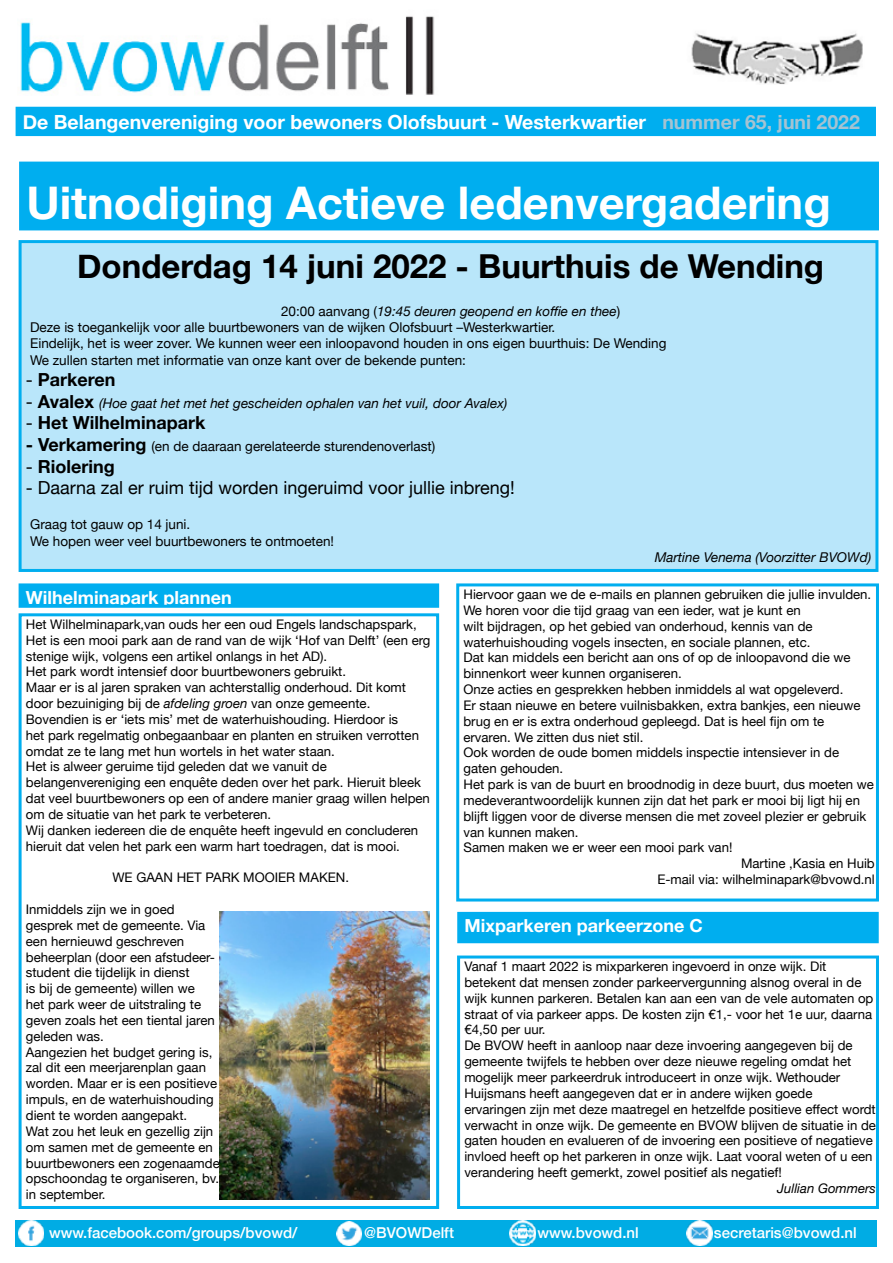
<style>
.page{position:relative;width:893px;height:1263px;background:#fff}
.page>*{position:absolute;margin:0;border:0;box-sizing:border-box;transform-origin:0 0}
.t1{font:700 45px "Helvetica Neue";color:#fff}
.t2{font:700 33px "Helvetica Neue";color:#000}
.t3{font:700 19.5px "Helvetica Neue";color:#fff}
.t4{font:18px "Helvetica Neue";color:#000}
.t5{font:700 18px "Helvetica Neue";color:#fff}
.t6{font:700 18px "Helvetica Neue";color:#000}
.t7{font:500 15px "Helvetica Neue";color:#fff}
.t8{font:13.5px/16.2px "Helvetica Neue";color:#000}
.t9{font:italic 13.5px "Helvetica Neue";color:#000}
.t10{font:13.2px/15.9px "Helvetica Neue";color:#000}
.t11{font:italic 13.2px "Helvetica Neue";color:#000}
.s1{color:#a5c3d2}
.s2{font-style:italic}
.s3{font-weight:400}
.s4{font-style:normal;font-size:18px}
.s5{font-weight:700;font-style:normal;font-size:18px}
.s6{font-weight:700;font-size:18px}
</style>
<div class="page">
<div style="left:16px;top:1220px;width:861px;height:26px;background:#00ace4"></div>
<svg style="left:25px;top:1245px;width:13px;height:1px"></svg>
<img style="left:18px;top:1220px;width:25px;height:25px">
<svg style="left:336px;top:1228px;width:26px;height:12px"></svg>
<img style="left:337px;top:1221px;width:24px;height:25px">
<img style="left:509px;top:1220px;width:27px;height:25px">
<svg style="left:686px;top:1227px;width:27px;height:12px"></svg>
<img style="left:687px;top:1220px;width:25px;height:26px">
<div style="left:17px;top:108px;width:857px;height:27px;background:#00aeef"></div>
<div style="left:16px;top:107px;width:860px;height:29px;border:3px solid #00aef0"></div>
<img style="left:20px;top:16px;width:414px;height:79px">
<img style="left:691px;top:33px;width:172px;height:52px">
<div style="left:20px;top:242px;width:857px;height:328px;background:#b9e6fa"></div>
<div style="left:19px;top:240px;width:859px;height:332px;border:3px solid #00aeef"></div>
<div style="left:21px;top:163px;width:856px;height:66px;background:#00aeef"></div>
<div style="left:19px;top:162px;width:860px;height:68px;border:3px solid #00aef0"></div>
<div style="left:457px;top:955px;width:422px;height:254px;border:3px solid #00aeef"></div>
<div style="left:459px;top:913px;width:418px;height:29px;background:#00aeef"></div>
<div style="left:457px;top:912px;width:422px;height:31px;border:3px solid #00aef0"></div>
<div style="left:456px;top:583px;width:423px;height:318px;border:3px solid #00aeef"></div>
<div style="left:20px;top:585px;width:418px;height:21px;background:#00aeef"></div>
<div style="left:19px;top:583px;width:420px;height:25px;border:3px solid #00aef0"></div>
<div style="left:19px;top:613px;width:420px;height:596px;border:3px solid #00aeef"></div>
<img style="left:220px;top:912px;width:210px;height:287px">
<h3 class="t3" style="left:23px;top:106px;width:839px">De Belangenvereniging voor bewoners Olofsbuurt - Westerkwartier <span class="s1">nummer 65, juni 2022</span></h3>
<h1 class="t1" style="left:26px;top:168px;width:806px">Uitnodiging Actieve ledenvergadering</h1>
<h2 class="t2" style="left:77px;top:241px;width:748px">Donderdag 14 juni 2022 - Buurthuis de Wending</h2>
<p class="t8" style="left:30px;top:304px;width:638px;text-indent:251px">20:00 aanvang (<span class="s2">19:45 deuren geopend en koffie en thee</span>)<br>Deze is toegankelijk voor alle buurtbewoners van de wijken Olofsbuurt –Westerkwartier.<br>Eindelijk, het is weer zover. We kunnen weer een inloopavond houden in ons eigen buurthuis: De Wending We zullen starten met informatie van onze kant over de bekende punten:</p>
<h3 class="t6" style="left:26px;top:366px;width:91px"><span class="s3">-</span> Parkeren</h3>
<p class="t9" style="left:26px;top:393px;width:483px"><span class="s4">-</span> <span class="s5">Avalex</span> (Hoe gaat het met het gescheiden ophalen van het vuil, door Avalex)</p>
<h3 class="t6" style="left:26px;top:409px;width:181px"><span class="s3">-</span> Het Wilhelminapark</h3>
<p class="t8" style="left:26px;top:439px;width:411px"><span class="s6">- Verkamering</span> (en de daaraan gerelateerde sturendenoverlast)</p>
<h3 class="t6" style="left:26px;top:452px;width:90px"><span class="s3">-</span> Riolering</h3>
<h3 class="t4" style="left:26px;top:475px;width:491px">- Daarna zal er ruim tijd worden ingeruimd voor jullie inbreng!</h3>
<p class="t8" style="left:30px;top:517px;width:306px">Graag tot gauw op 14 juni.<br>We hopen weer veel buurtbewoners te ontmoeten!</p>
<p class="t9" style="left:655px;top:547px;width:218px">Martine Venema (Voorzitter BVOWd)</p>
<h3 class="t5" style="left:26px;top:583px;width:207px">Wilhelminapark plannen</h3>
<p class="t10" style="left:26px;top:617px;width:406px">Het Wilhelminapark,van ouds her een oud Engels landschapspark, Het is een mooi park aan de rand van de wijk ‘Hof van Delft’ (een erg stenige wijk, volgens een artikel onlangs in het AD).<br>Het park wordt intensief door buurtbewoners gebruikt.<br>Maar er is al jaren spraken van achterstallig onderhoud. Dit komt door bezuiniging bij de <span class="s2">afdeling groen</span> van onze gemeente.<br>Bovendien is er ‘iets mis’ met de waterhuishouding. Hierdoor is<br>het park regelmatig onbegaanbaar en planten en struiken verrotten omdat ze te lang met hun wortels in het water staan.<br>Het is alweer geruime tijd geleden dat we vanuit de belangenvereniging een enquête deden over het park. Hieruit bleek dat veel buurtbewoners op een of andere manier graag willen helpen om de situatie van het park te verbeteren.<br>Wij danken iedereen die de enquête heeft ingevuld en concluderen hieruit dat velen het park een warm hart toedragen, dat is mooi.</p>
<p class="t10" style="left:112px;top:870px;width:238px">WE GAAN HET PARK MOOIER MAKEN.</p>
<p class="t10" style="left:26px;top:902px;width:195px">Inmiddels zijn we in goed gesprek met de gemeente. Via een hernieuwd geschreven beheerplan (door een afstudeer&shy;student die tijdelijk in dienst<br>is bij de gemeente) willen we<br>het park weer de uitstraling te geven zoals het een tiental jaren geleden was.<br>Aangezien het budget gering is, zal dit een meerjarenplan gaan worden. Maar er is een positieve impuls, en de waterhuishouding dient te worden aangepakt.<br>Wat zou het leuk en gezellig zijn om samen met de gemeente en buurtbewoners een zogenaamde opschoondag te organiseren, bv. in september.</p>
<p class="t10" style="left:463px;top:587px;width:409px">Hiervoor gaan we de e-mails en plannen gebruiken die jullie invulden.</p>
<p class="t10" style="left:463px;top:603px;width:339px">We horen voor die tijd graag van een ieder, wat je kunt en</p>
<p class="t10" style="left:463px;top:619px;width:351px">wilt bijdragen, op het gebied van onderhoud, kennis van de</p>
<p class="t10" style="left:463px;top:635px;width:348px">waterhuishouding vogels insecten, en sociale plannen, etc.</p>
<p class="t10" style="left:463px;top:650px;width:389px">Dat kan middels een bericht aan ons of op de inloopavond die we</p>
<p class="t10" style="left:463px;top:666px;width:220px">binnenkort weer kunnen organiseren.</p>
<p class="t10" style="left:463px;top:682px;width:381px">Onze acties en gesprekken hebben inmiddels al wat opgeleverd.</p>
<p class="t10" style="left:463px;top:698px;width:399px">Er staan nieuwe en betere vuilnisbakken, extra bankjes, een nieuwe</p>
<p class="t10" style="left:463px;top:714px;width:362px">brug en er is extra onderhoud gepleegd. Dat is heel fijn om te</p>
<p class="t10" style="left:463px;top:730px;width:181px">ervaren. We zitten dus niet stil.</p>
<p class="t10" style="left:463px;top:745px;width:377px">Ook worden de oude bomen middels inspectie intensiever in de</p>
<p class="t10" style="left:463px;top:761px;width:101px">gaten gehouden.</p>
<p class="t10" style="left:463px;top:777px;width:412px">Het park is van de buurt en broodnodig in deze buurt, dus moeten we</p>
<p class="t10" style="left:463px;top:793px;width:398px">medeverantwoordelijk kunnen zijn dat het park er mooi bij ligt hij en</p>
<p class="t10" style="left:463px;top:809px;width:404px">blijft liggen voor de diverse mensen die met zoveel plezier er gebruik</p>
<p class="t10" style="left:463px;top:825px;width:116px">van kunnen maken.</p>
<p class="t10" style="left:463px;top:840px;width:270px">Samen maken we er weer een mooi park van!</p>
<p class="t10" style="left:741px;top:856px;width:135px">Martine ,Kasia en Huib</p>
<p class="t10" style="left:657px;top:872px;width:219px">E-mail via: wilhelminapark@bvowd.nl</p>
<h3 class="t5" style="left:464px;top:912px;width:240px">Mixparkeren parkeerzone C</h3>
<p class="t10" style="left:464px;top:959px;width:413px">Vanaf 1 maart 2022 is mixparkeren ingevoerd in onze wijk. Dit betekent dat mensen zonder parkeervergunning alsnog overal in de wijk kunnen parkeren. Betalen kan aan een van de vele automaten op straat of via parkeer apps. De kosten zijn €1,- voor het 1e uur, daarna €4,50 per uur.<br>De BVOW heeft in aanloop naar deze invoering aangegeven bij de gemeente twijfels te hebben over deze nieuwe regeling omdat het mogelijk meer parkeerdruk introduceert in onze wijk. Wethouder Huijsmans heeft aangegeven dat er in andere wijken goede ervaringen zijn met deze maatregel en hetzelfde positieve effect wordt verwacht in onze wijk. De gemeente en BVOW blijven de situatie in de gaten houden en evalueren of de invoering een positieve of negatieve invloed heeft op het parkeren in onze wijk. Laat vooral weten of u een verandering heeft gemerkt, zowel positief als negatief!</p>
<p class="t11" style="left:777px;top:1179px;width:100px">Jullian Gommers</p>
<p class="t7" style="left:49px;top:1221px;width:250px">www.facebook.com/groups/bvowd/</p>
<p class="t7" style="left:364px;top:1221px;width:91px">@BVOWDelft</p>
<p class="t7" style="left:537px;top:1221px;width:103px">www.bvowd.nl</p>
<p class="t7" style="left:714px;top:1221px;width:144px">secretaris@bvowd.nl</p>
</div>
